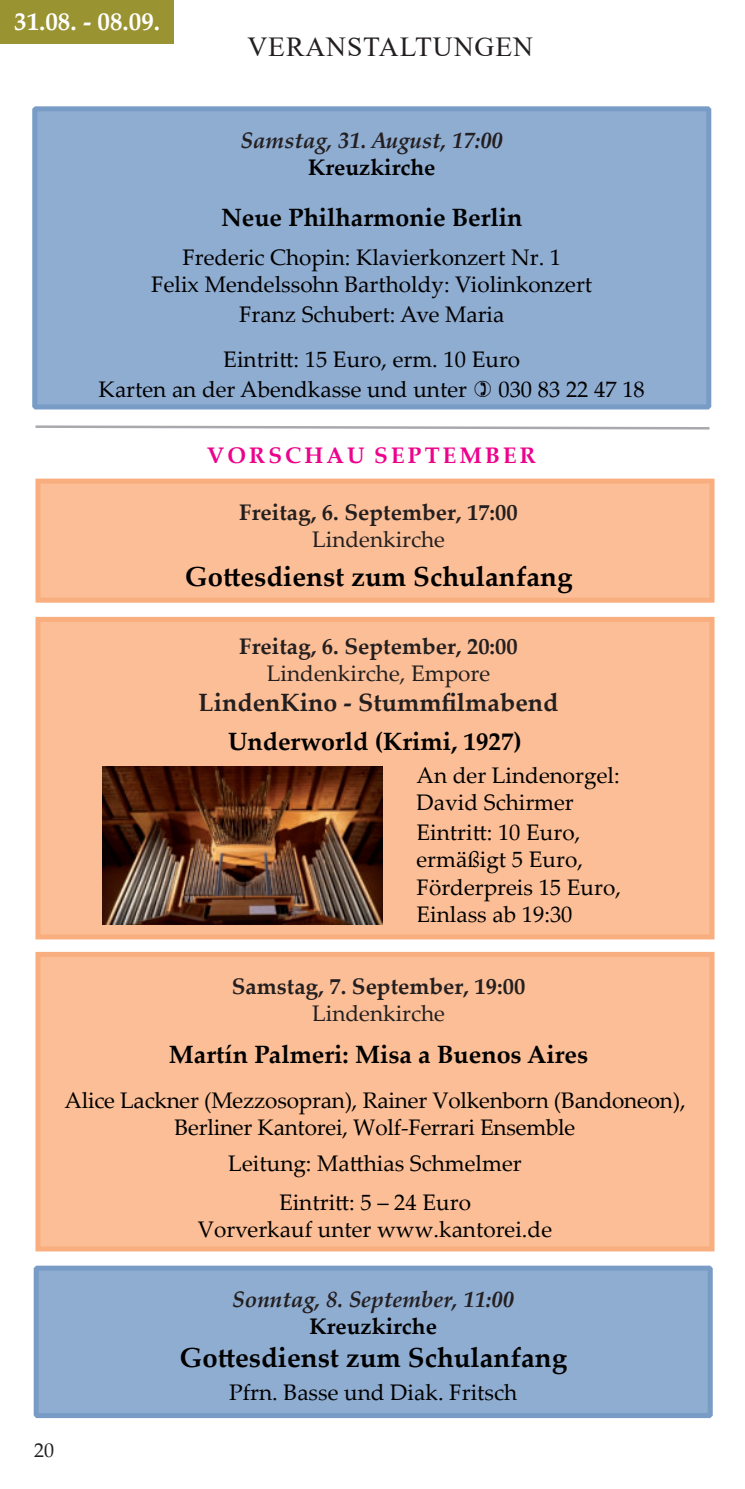
<style>
.page{position:relative;width:745px;height:1489px;background:#fff}
.page>*{position:absolute;margin:0;border:0;box-sizing:border-box;transform-origin:0 0}
.t1{font:700 27.5px "Palatino Linotype";color:#000}
.t2{font:27.5px "Times New Roman";letter-spacing:.035em;color:#231f20}
.t3{font:700 25px "Palatino Linotype";color:#000}
.t4{font:700 25px "Palatino Linotype";color:#231f20}
.t5{font:700 25px "Palatino Linotype";color:#fff}
.t6{font:22.5px/27px "Palatino Linotype";color:#000;text-align:center}
.t7{font:700 22.5px "Palatino Linotype";color:#231f20}
.t8{font:italic 700 22.5px "Palatino Linotype";color:#231f20}
.t9{font:22.5px "Palatino Linotype";color:#231f20}
.t10{font:700 22.5px "Palatino Linotype";color:#000}
.t11{font:700 22.5px "Palatino Linotype";letter-spacing:.14em;color:#ed028c}
.t12{font:20px "Palatino Linotype";color:#231f20}
</style>
<div class="page">
<div style="left:0;top:0;width:173px;height:44px;background:#9a9332"></div>
<div style="left:38px;top:481px;width:673px;height:119px;background:#fbbe96"></div>
<div style="left:35px;top:478px;width:679px;height:124px;border:5px solid #f9ae80"></div>
<div style="left:38px;top:619px;width:673px;height:317px;background:#fbbe96"></div>
<div style="left:35px;top:617px;width:679px;height:322px;border:5px solid #f9ae80"></div>
<img style="left:102px;top:766px;width:280px;height:158px">
<div style="left:38px;top:954px;width:673px;height:294px;background:#fbbe96"></div>
<div style="left:35px;top:951px;width:679px;height:300px;border:5px solid #f9ae80"></div>
<div style="left:35px;top:109px;width:673px;height:298px;background:#8facd1"></div>
<div style="left:32px;top:106px;width:678px;height:303px;border:5px solid #789cc6"></div>
<svg style="left:35px;top:425px;width:675px;height:5px"></svg>
<div style="left:36px;top:1267px;width:673px;height:148px;background:#8facd1"></div>
<div style="left:34px;top:1265px;width:678px;height:152px;border:5px solid #789cc6"></div>
<p class="t5" style="left:14px;top:7px;width:147px">31.08. - 08.09.</p>
<p class="t2" style="left:247px;top:37px;width:287px">VERANS TALTUNGEN</p>
<p class="t8" style="left:240px;top:131px;width:263px">Samstag, 31. August, 17:00</p>
<p class="t10" style="left:308px;top:154px;width:129px">Kreuzkirche</p>
<p class="t3" style="left:221px;top:199px;width:303px">Neue Philharmonie Berlin</p>
<p class="t6" style="left:151px;top:242px;width:442px">Frederic Chopin: Klavierkonzert Nr. 1<br>Felix Mendelssohn Bartholdy: Violinkonzert</p>
<p class="t6" style="left:223px;top:290px;width:298px;line-height:45px">Franz Schubert: Ave Maria<br>Eintritt: 15 Euro, erm. 10 Euro</p>
<p class="t6" style="left:99px;top:374px;width:370px">Karten an der Abendkasse und unter</p>
<p class="t6" style="left:498px;top:374px;width:148px">030 83 22 47 18</p>
<p class="t11" style="left:206px;top:439px;width:323px">VORSCHAU September</p>
<p class="t7" style="left:239px;top:499px;width:280px">Freitag, 6. September, 17:00</p>
<p class="t9" style="left:312px;top:530px;width:134px">Lindenkirche</p>
<p class="t1" style="left:185px;top:557px;width:389px">Gottesdienst zum Schulanfang</p>
<p class="t7" style="left:239px;top:633px;width:280px">Freitag, 6. September, 20:00</p>
<p class="t9" style="left:267px;top:657px;width:225px">Lindenkirche, Empore</p>
<p class="t4" style="left:198px;top:685px;width:361px">LindenKino - Stummfilmabend</p>
<p class="t3" style="left:228px;top:727px;width:295px">Underworld (Krimi, 1927)</p>
<p class="t6" style="left:416px;top:764px;width:204px;text-align:left">An der Lindenorgel:<br>David Schirmer</p>
<p class="t6" style="left:416px;top:818px;width:206px;text-align:left">Eintritt: 10 Euro, ermäßigt 5 Euro,<br>Förderpreis 15 Euro,<br>Einlass ab 19:30</p>
<p class="t7" style="left:232px;top:972px;width:295px">Samstag, 7. September, 19:00</p>
<p class="t9" style="left:312px;top:1004px;width:134px">Lindenkirche</p>
<p class="t3" style="left:169px;top:1036px;width:420px">Martín Palmeri: Misa a Buenos Aires</p>
<p class="t6" style="left:64px;top:1085px;width:622px">Alice Lackner (Mezzosopran), Rainer Volkenborn (Bandoneon),<br>Berliner Kantorei, Wolf-Ferrari Ensemble</p>
<p class="t6" style="left:228px;top:1142px;width:295px;line-height:39px">Leitung: Matthias Schmelmer<br>Eintritt: 5 – 24 Euro</p>
<p class="t6" style="left:198px;top:1217px;width:355px">Vorverkauf unter www.kantorei.de</p>
<p class="t12" style="left:34px;top:1435px;width:21px">20</p>
<p class="t8" style="left:232px;top:1290px;width:283px">Sonntag, 8. September, 11:00</p>
<p class="t10" style="left:309px;top:1313px;width:129px">Kreuzkirche</p>
<p class="t1" style="left:179px;top:1338px;width:389px">Gottesdienst zum Schulanfang</p>
<p class="t6" style="left:229px;top:1381px;width:289px">Pfrn. Basse und Diak. Fritsch</p>
</div>
